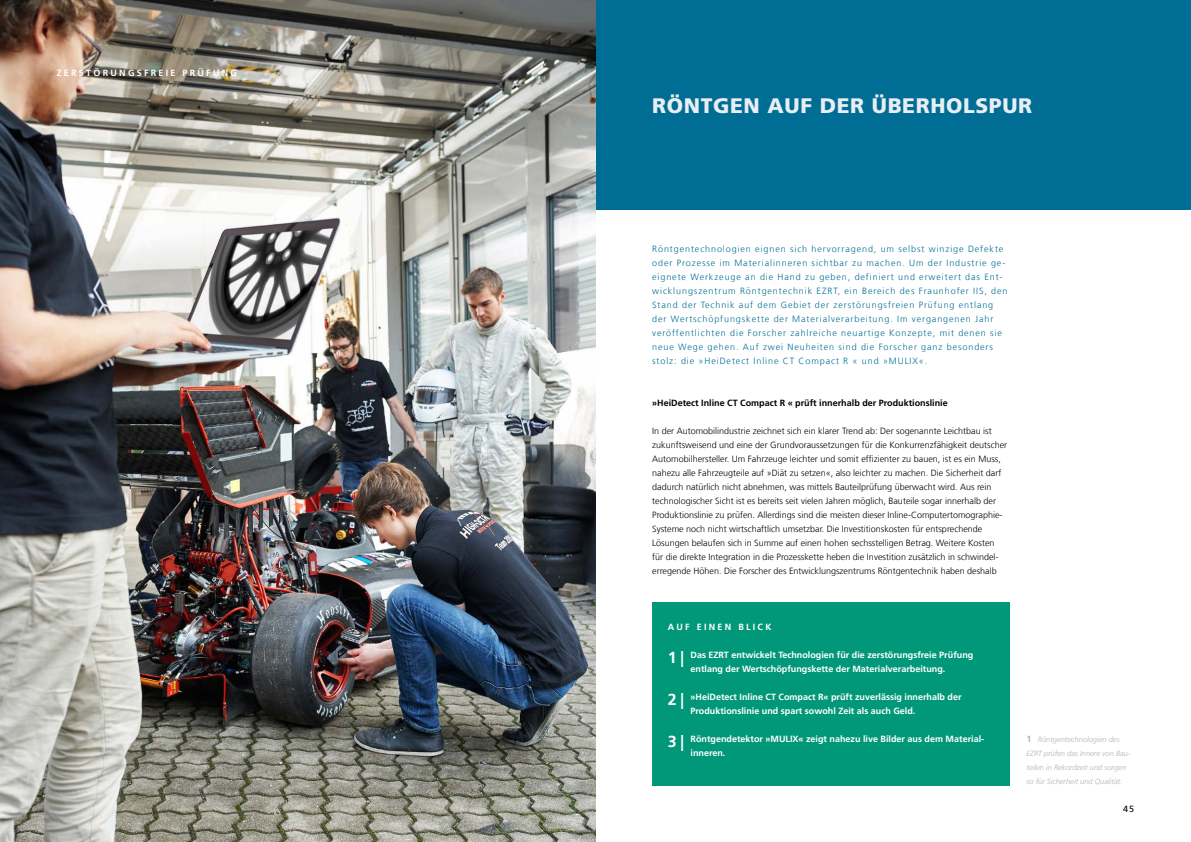
<style>
.page{position:relative;width:1191px;height:842px;background:#fff}
.page>*{position:absolute;margin:0;border:0;box-sizing:border-box;transform-origin:0 0}
.t1{font:900 21px "Frutiger LT Com";letter-spacing:.03em;color:#e9eef4}
.t2{font:700 16px "Frutiger LT Com";color:#fff}
.t3{font:300 9px/14px "Frutiger LT Com";color:#000}
.t4{font:300 9px/14px "Frutiger LT Com";letter-spacing:.1em;color:#006e94}
.t5{font:700 9px/14px "Frutiger LT Com";color:#fff}
.t6{font:700 9px "Frutiger LT Com";color:#000}
.t7{font:700 9px "Frutiger LT Com";letter-spacing:.25em;color:#fff}
.t8{font:9px "Frutiger LT Com";color:#000}
.t9{font:italic 300 7.5px/14px "Frutiger LT Com";color:#b3b2b2}
.s1{font-weight:700;font-style:normal;font-size:9px}
</style>
<div class="page">
<div style="left:595px;top:0;width:596px;height:210px;background:#006e94"></div>
<div style="left:652px;top:602px;width:357px;height:183px;background:#009879"></div>
<img style="left:0;top:0;width:595px;height:842px">
<p class="t7" style="left:57px;top:68px;width:182px">ZERSTÖRUNGSFREIE PRÜFUNG</p>
<h1 class="t1" style="left:652px;top:93px;width:381px">RÖNTGEN AUF DER ÜBERHOLSPUR</h1>
<p class="t4" style="left:652px;top:242px;width:357px">Röntgentechnologien eignen sich hervorragend, um selbst winzige Defekte oder Prozesse im Materialinneren sichtbar zu machen. Um der Industrie ge&shy;eignete Werkzeuge an die Hand zu geben, definiert und erweitert das Ent&shy;wicklungszentrum Röntgentechnik EZRT, ein Bereich des Fraunhofer IIS, den Stand der Technik auf dem Gebiet der zerstörungsfreien Prüfung entlang der Wertschöpfungskette der Materialverarbeitung. Im vergangenen Jahr veröffentlichten die Forscher zahlreiche neuartige Konzepte, mit denen sie neue Wege gehen. Auf zwei Neuheiten sind die Forscher ganz besonders stolz: die »HeiDetect Inline CT Compact R « und »MULIX«.</p>
<p class="t6" style="left:652px;top:397px;width:297px">»HeiDetect Inline CT Compact R « prüft innerhalb der Produktionslinie</p>
<p class="t3" style="left:652px;top:424px;width:356px">In der Automobilindustrie zeichnet sich ein klarer Trend ab: Der sogenannte Leichtbau ist zukunftsweisend und eine der Grundvoraussetzungen für die Konkurrenzfähigkeit deutscher Automobilhersteller. Um Fahrzeuge leichter und somit effizienter zu bauen, ist es ein Muss, nahezu alle Fahrzeugteile auf »Diät zu setzen«, also leichter zu machen. Die Sicherheit darf dadurch natürlich nicht abnehmen, was mittels Bauteilprüfung überwacht wird. Aus rein technologischer Sicht ist es bereits seit vielen Jahren möglich, Bauteile sogar innerhalb der Produktionslinie zu prüfen. Allerdings sind die meisten dieser Inline-Computertomographie-Systeme noch nicht wirtschaftlich umsetzbar. Die Investitionskosten für entsprechende Lösungen belaufen sich in Summe auf einen hohen sechsstelligen Betrag. Weitere Kosten für die direkte Integration in die Prozesskette heben die Investition zusätzlich in schwindel&shy;erregende Höhen. Die Forscher des Entwicklungszentrums Röntgentechnik haben deshalb</p>
<p class="t7" style="left:668px;top:621px;width:105px">AUF EINEN BLICK</p>
<p class="t5" style="left:690px;top:648px;width:284px">Das EZRT entwickelt Technologien für die zerstörungsfreie Prüfung entlang der Wertschöpfungskette der Materialverarbeitung.</p>
<p class="t5" style="left:690px;top:690px;width:273px">»HeiDetect Inline CT Compact R« prüft zuverlässig innerhalb der<br>Produktionslinie und spart sowohl Zeit als auch Geld.</p>
<p class="t5" style="left:690px;top:732px;width:294px">Röntgendetektor »MULIX« zeigt nahezu live Bilder aus dem Material&shy;inneren.</p>
<h2 class="t2" style="left:668px;top:648px;width:18px">1|</h2>
<h2 class="t2" style="left:668px;top:690px;width:18px">2|</h2>
<h2 class="t2" style="left:668px;top:732px;width:18px">3|</h2>
<p class="t9" style="left:1026px;top:732px;width:106px"><span class="s1">1</span> Röntgentechnologien des<br>EZRT prüfen das Innere von Bau&shy;teilen in Rekordzeit und sorgen so für Sicherheit und Qualität.</p>
<p class="t8" style="left:1123px;top:803px;width:13px">45</p>
</div>
